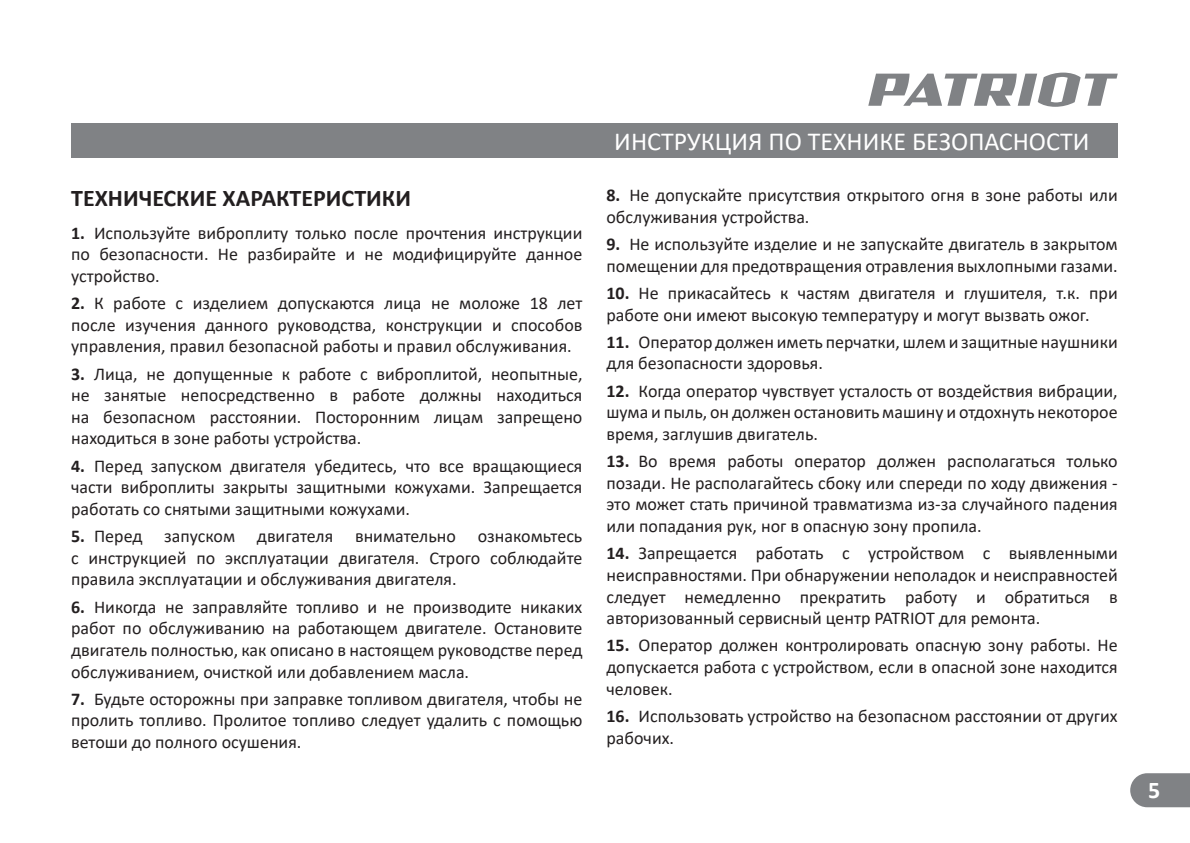
<style>
.page{position:relative;width:1190px;height:843px;background:#fff}
.page>*{position:absolute;margin:0;border:0;box-sizing:border-box;transform-origin:0 0}
.t1{font:26px "Calibri";color:#fff}
.t2{font:700 24px "Calibri";color:#231f20}
.t3{font:700 24px "Calibri";color:#fff}
.t4{font:18px/21.6px "Calibri";color:#231f20;text-align:justify}
.s1{font-weight:700}
</style>
<div class="page">
<svg style="left:868px;top:73px;width:250px;height:34px"></svg>
<div style="left:71px;top:123px;width:1047px;height:34px;background:#808285"></div>
<svg style="left:1130px;top:773px;width:60px;height:34px;background:#888a8d"></svg>
<h2 class="t2" style="left:71px;top:181px;width:341px">ТЕХНИЧЕСКИЕ ХАРАКТЕРИСТИКИ</h2>
<p class="t4" style="left:71px;top:221px;width:513px"><span class="s1">1.</span> Используйте виброплиту только после прочтения инструкции по безопасности. Не разбирайте и не модифицируйте данное устройство.</p>
<p class="t4" style="left:71px;top:292px;width:513px"><span class="s1">2.</span> К работе с изделием допускаются лица не моложе 18 лет после изучения данного руководства, конструкции и способов управления, правил безопасной работы и правил обслуживания.</p>
<p class="t4" style="left:71px;top:362px;width:513px"><span class="s1">3.</span> Лица, не допущенные к работе с виброплитой, неопытные, не занятые непосредственно в работе должны находиться на безопасном расстоянии. Посторонним лицам запрещено находиться в зоне работы устройства.</p>
<p class="t4" style="left:71px;top:454px;width:513px"><span class="s1">4.</span> Перед запуском двигателя убедитесь, что все вращающиеся части виброплиты закрыты защитными кожухами. Запрещается работать со снятыми защитными кожухами.</p>
<p class="t4" style="left:71px;top:525px;width:513px"><span class="s1">5.</span> Перед запуском двигателя внимательно ознакомьтесь с инструкцией по эксплуатации двигателя. Строго соблюдайте правила эксплуатации и обслуживания двигателя.</p>
<p class="t4" style="left:71px;top:595px;width:513px"><span class="s1">6.</span> Никогда не заправляйте топливо и не производите никаких работ по обслуживанию на работающем двигателе. Остановите двигатель полностью, как описано в настоящем руководстве перед обслуживанием, очисткой или добавлением масла.</p>
<p class="t4" style="left:71px;top:687px;width:513px"><span class="s1">7.</span> Будьте осторожны при заправке топливом двигателя, чтобы не пролить топливо. Пролитое топливо следует удалить с помощью ветоши до полного осушения.</p>
<h1 class="t1" style="left:614px;top:123px;width:477px">ИНСТРУКЦИЯ ПО ТЕХНИКЕ БЕЗОПАСНОСТИ</h1>
<p class="t4" style="left:606px;top:184px;width:513px"><span class="s1">8.</span> Не допускайте присутствия открытого огня в зоне работы или обслуживания устройства.</p>
<p class="t4" style="left:606px;top:233px;width:513px"><span class="s1">9.</span> Не используйте изделие и не запускайте двигатель в закрытом помещении для предотвращения отравления выхлопными газами.</p>
<p class="t4" style="left:606px;top:282px;width:513px"><span class="s1">10.</span> Не прикасайтесь к частям двигателя и глушителя, т.к. при работе они имеют высокую температуру и могут вызвать ожог.</p>
<p class="t4" style="left:606px;top:331px;width:513px"><span class="s1">11.</span> Оператор должен иметь перчатки, шлеми защитные наушники для безопасности здоровья.</p>
<p class="t4" style="left:606px;top:379px;width:513px"><span class="s1">12.</span> Когда оператор чувствует усталость от воздействия вибрации, шума и пыль, он должен остановить машину и отдохнуть некоторое время, заглушив двигатель.</p>
<p class="t4" style="left:606px;top:450px;width:513px"><span class="s1">13.</span> Во время работы оператор должен располагаться только позади. Не располагайтесь сбоку или спереди по ходу движения - это может стать причиной травматизма из-за случайного падения или попадания рук, ног в опасную зону пропила.</p>
<p class="t4" style="left:606px;top:542px;width:513px"><span class="s1">14.</span> Запрещается работать с устройством с выявленными неисправностями. При обнаружении неполадок и неисправностей следует немедленно прекратить работу и обратиться в авторизованный сервисный центр PATRIOT для ремонта.</p>
<p class="t4" style="left:606px;top:634px;width:513px"><span class="s1">15.</span> Оператор должен контролировать опасную зону работы. Не допускается работа с устройством, если в опасной зоне находится человек.</p>
<p class="t4" style="left:606px;top:704px;width:513px"><span class="s1">16.</span> Использовать устройство на безопасном расстоянии от других рабочих.</p>
<h2 class="t3" style="left:1148px;top:773px;width:14px">5</h2>
</div>
